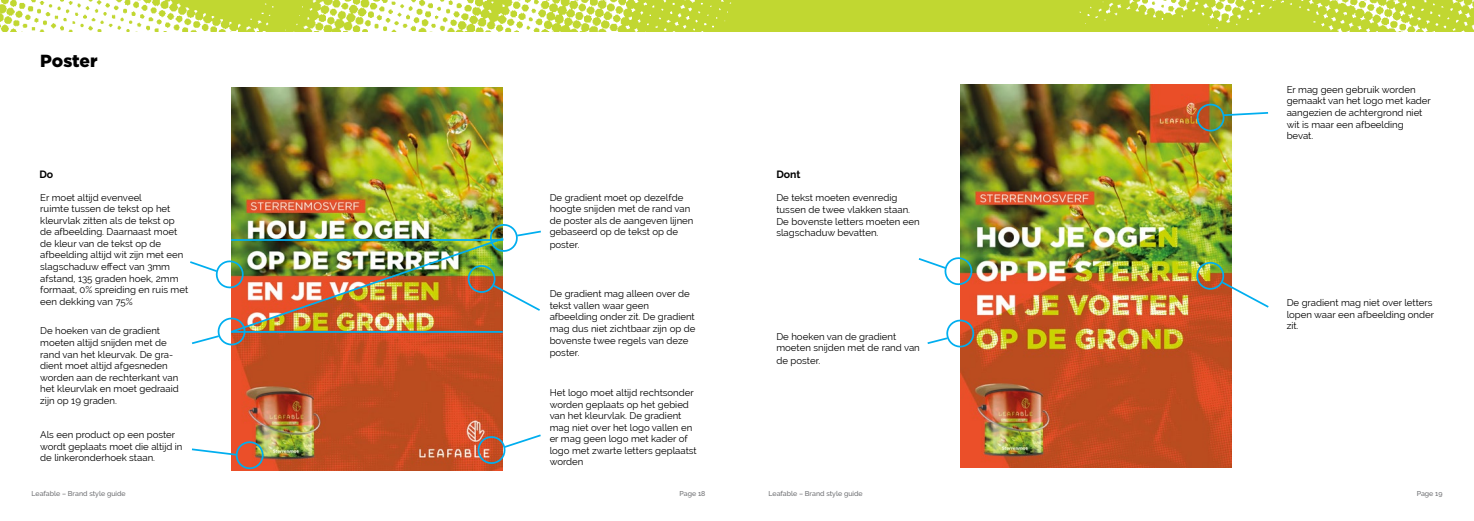
<style>
.page{position:relative;width:1474px;height:521px;background:#fff}
.page>*{position:absolute;margin:0;border:0;box-sizing:border-box;transform-origin:0 0}
.t1{font:900 17.5px "Gotham";letter-spacing:-.005em;color:#000}
.t2{font:700 10.5px "Raleway";color:#000}
.t3{font:9.62px/11.5px "Raleway";color:#000}
.t4{font:500 7px "Raleway";color:#6d6e71}
</style>
<div class="page">
<img style="left:0;top:0;width:1473px;height:32px">
<img style="left:231px;top:87px;width:271px;height:384px">
<svg style="left:192px;top:438px;width:75px;height:32px"></svg>
<svg style="left:474px;top:433px;width:67px;height:32px"></svg>
<img style="left:190px;top:223px;width:351px;height:123px">
<img style="left:960px;top:84px;width:271px;height:384px">
<svg style="left:927px;top:318px;width:48px;height:30px"></svg>
<svg style="left:918px;top:254px;width:57px;height:32px"></svg>
<svg style="left:1194px;top:261px;width:75px;height:48px"></svg>
<svg style="left:1193px;top:103px;width:76px;height:31px"></svg>
<h1 class="t1" style="left:40px;top:51px;width:59px">Poster</h1>
<p class="t2" style="left:39px;top:168px;width:15px">Do</p>
<p class="t2" style="left:776px;top:168px;width:26px">Dont</p>
<p class="t3" style="left:40px;top:191px;width:149px">Er moet altijd evenveel<br>ruimte tussen de tekst op het kleurvlak zitten als de tekst op de afbeelding. Daarnaast moet de kleur van de tekst op de afbeelding altijd wit zijn met een slagschaduw effect van 3mm afstand, 135 graden hoek, 2mm formaat, 0% spreiding en ruis met een dekking van 75%</p>
<p class="t3" style="left:40px;top:325px;width:140px">De hoeken van de gradient moeten altijd snijden met de rand van het kleurvak. De gra&shy;dient moet altijd afgesneden worden aan de rechterkant van het kleurvlak en moet gedraaid zijn op 19 graden.</p>
<p class="t3" style="left:40px;top:429px;width:144px">Als een product op een poster wordt geplaats moet die altijd in de linkeronderhoek staan.</p>
<p class="t3" style="left:549px;top:191px;width:145px">De gradient moet op dezelfde hoogte snijden met de rand van de poster als de aangeven lijnen gebaseerd op de tekst op de</p>
<p class="t3" style="left:549px;top:239px;width:31px">poster.</p>
<p class="t3" style="left:549px;top:288px;width:147px">De gradient mag alleen over de tekst vallen waar geen afbeelding onder zit. De gradient mag dus niet zichtbaar zijn op de bovenste twee regels van deze</p>
<p class="t3" style="left:549px;top:347px;width:31px">poster.</p>
<p class="t3" style="left:549px;top:387px;width:149px">Het logo moet altijd rechtsonder worden geplaats op het gebied van het kleurvlak. De gradient mag niet over het logo vallen en er mag geen logo met kader of logo met zwarte letters geplaatst worden</p>
<p class="t3" style="left:776px;top:191px;width:135px;line-height:12.6px">De tekst moeten evenredig tussen de twee vlakken staan.</p>
<p class="t3" style="left:776px;top:216px;width:145px">De bovenste letters moeten een slagschaduw bevatten.</p>
<p class="t3" style="left:776px;top:331px;width:145px">De hoeken van de gradient moeten snijden met de rand van</p>
<p class="t3" style="left:776px;top:355px;width:46px">de poster.</p>
<p class="t3" style="left:1286px;top:84px;width:146px">Er mag geen gebruik worden gemaakt van het logo met kader aangezien de achtergrond niet wit is maar een afbeelding bevat.</p>
<p class="t3" style="left:1286px;top:297px;width:149px">De gradient mag niet over letters lopen waar een afbeelding onder zit.</p>
<p class="t4" style="left:32px;top:489px;width:96px">Leafable – Brand style guide</p>
<p class="t4" style="left:679px;top:489px;width:27px">Page 18</p>
<p class="t4" style="left:768px;top:489px;width:96px">Leafable – Brand style guide</p>
<p class="t4" style="left:1416px;top:489px;width:27px">Page 19</p>
</div>
